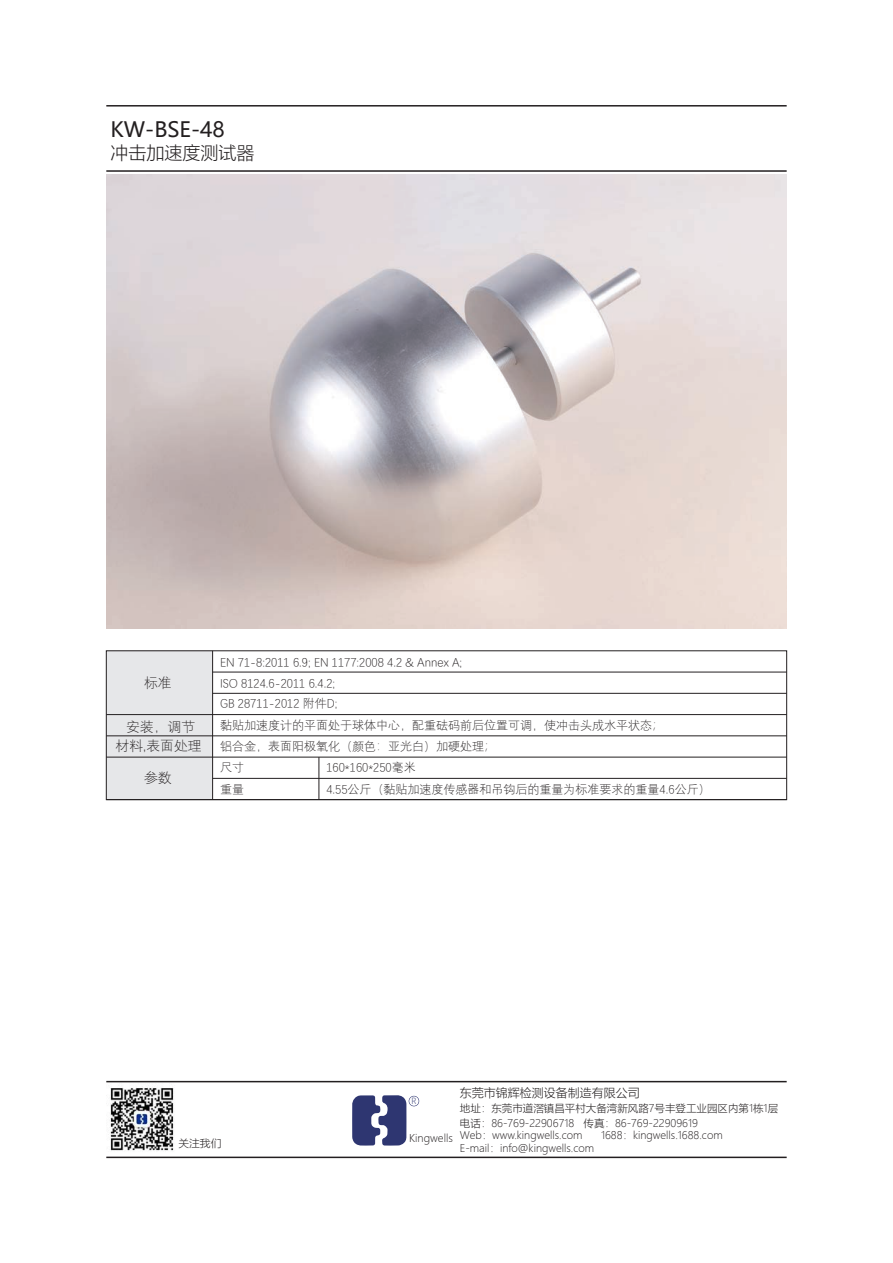
<style>
.page{position:relative;width:893px;height:1263px;background:#fff}
.page>*{position:absolute;margin:0;border:0;box-sizing:border-box;transform-origin:0 0}
.t1{font:21px "Microsoft Ya Hei";color:#231f20}
.t2{font:300 18px "Microsoft Ya Hei";color:#231f20}
.t3{font:300 13.5px "Deng Xian";color:#231f20}
.t4{font:300 12px/21px "Deng Xian";color:#231f20}
.t5{font:300 12px "Microsoft Ya Hei";color:#231f20}
.t6{font:300 10.65px "Microsoft Ya Hei";color:#231f20}
.t7{font:300 10.5px/15px "Microsoft Ya Hei";color:#231f20}
.t8{font:300 8.4px "Microsoft Ya Hei";color:#2e3671}
</style>
<div class="page">
<svg style="left:352px;top:1095px;width:55px;height:51px"></svg>
<svg style="left:409px;top:1096px;width:10px;height:10px"></svg>
<hr style="left:106px;top:1081px;width:681px;height:1px;background:#231f20">
<hr style="left:106px;top:1156px;width:681px;height:2px;background:#231f20">
<img style="left:110px;top:1087px;width:64px;height:64px">
<div style="left:106px;top:650px;width:107px;height:150px;background:#e6e7e9"></div>
<div style="left:106px;top:650px;width:681px;height:150px;border:1px solid #231f20"></div>
<hr style="left:106px;top:799px;width:681px;height:1px;background:#231f20">
<hr style="left:213px;top:778px;width:574px;height:1px;background:#231f20">
<hr style="left:106px;top:757px;width:681px;height:1px;background:#231f20">
<hr style="left:106px;top:736px;width:681px;height:1px;background:#231f20">
<hr style="left:106px;top:714px;width:681px;height:1px;background:#231f20">
<hr style="left:213px;top:693px;width:574px;height:1px;background:#231f20">
<hr style="left:213px;top:672px;width:574px;height:1px;background:#231f20">
<hr style="left:319px;top:757px;width:1px;height:43px;background:#231f20">
<hr style="left:212px;top:651px;width:1px;height:149px;background:#231f20">
<img style="left:106px;top:175px;width:681px;height:453px">
<hr style="left:106px;top:170px;width:681px;height:2px;background:#231f20">
<hr style="left:106px;top:105px;width:681px;height:2px;background:#231f20">
<h1 class="t1" style="left:111px;top:115px;width:116px">KW-BSE-48</h1>
<h2 class="t2" style="left:111px;top:141px;width:145px">冲击加速度测试器</h2>
<p class="t3" style="left:144px;top:675px;width:29px">标准</p>
<p class="t3" style="left:126px;top:718px;width:71px">安装，调节</p>
<p class="t3" style="left:116px;top:738px;width:88px">材料,表面处理</p>
<p class="t3" style="left:144px;top:769px;width:29px">参数</p>
<p class="t4" style="left:220px;top:652px;width:244px">EN 71-8:2011 6.9; EN 1177:2008 4.2 &amp; Annex A;<br>ISO 8124.6-2011 6.4.2;</p>
<p class="t4" style="left:220px;top:691px;width:445px;line-height:22.5px">GB 28711-2012 附件D;<br>黏贴加速度计的平面处于球体中心，配重砝码前后位置可调，使冲击头成水平状态；</p>
<p class="t4" style="left:220px;top:736px;width:277px">铝合金，表面阳极氧化（颜色：亚光白）加硬处理；尺寸</p>
<p class="t4" style="left:326px;top:756px;width:91px">160*160*250毫米</p>
<p class="t4" style="left:220px;top:778px;width:25px">重量</p>
<p class="t4" style="left:326px;top:778px;width:386px">4.55公斤（黏贴加速度传感器和吊钩后的重量为标准要求的重量4.6公斤）</p>
<p class="t7" style="left:178px;top:1135px;width:45px">关注我们</p>
<p class="t5" style="left:460px;top:1085px;width:181px">东莞市锦辉检测设备制造有限公司</p>
<p class="t8" style="left:412px;top:1095px;width:7px">R</p>
<p class="t6" style="left:409px;top:1130px;width:45px">Kingwells</p>
<p class="t7" style="left:460px;top:1100px;width:320px">地址：东莞市道滘镇昌平村大备湾新风路7号丰登工业园区内第1栋1层电话：86-769-22906718 传真：86-769-22909619</p>
<p class="t7" style="left:460px;top:1127px;width:124px">Web：www.kingwells.com</p>
<p class="t7" style="left:601px;top:1127px;width:123px">1688：kingwells.1688.com</p>
<p class="t7" style="left:460px;top:1140px;width:136px">E-mail：info@kingwells.com</p>
</div>
